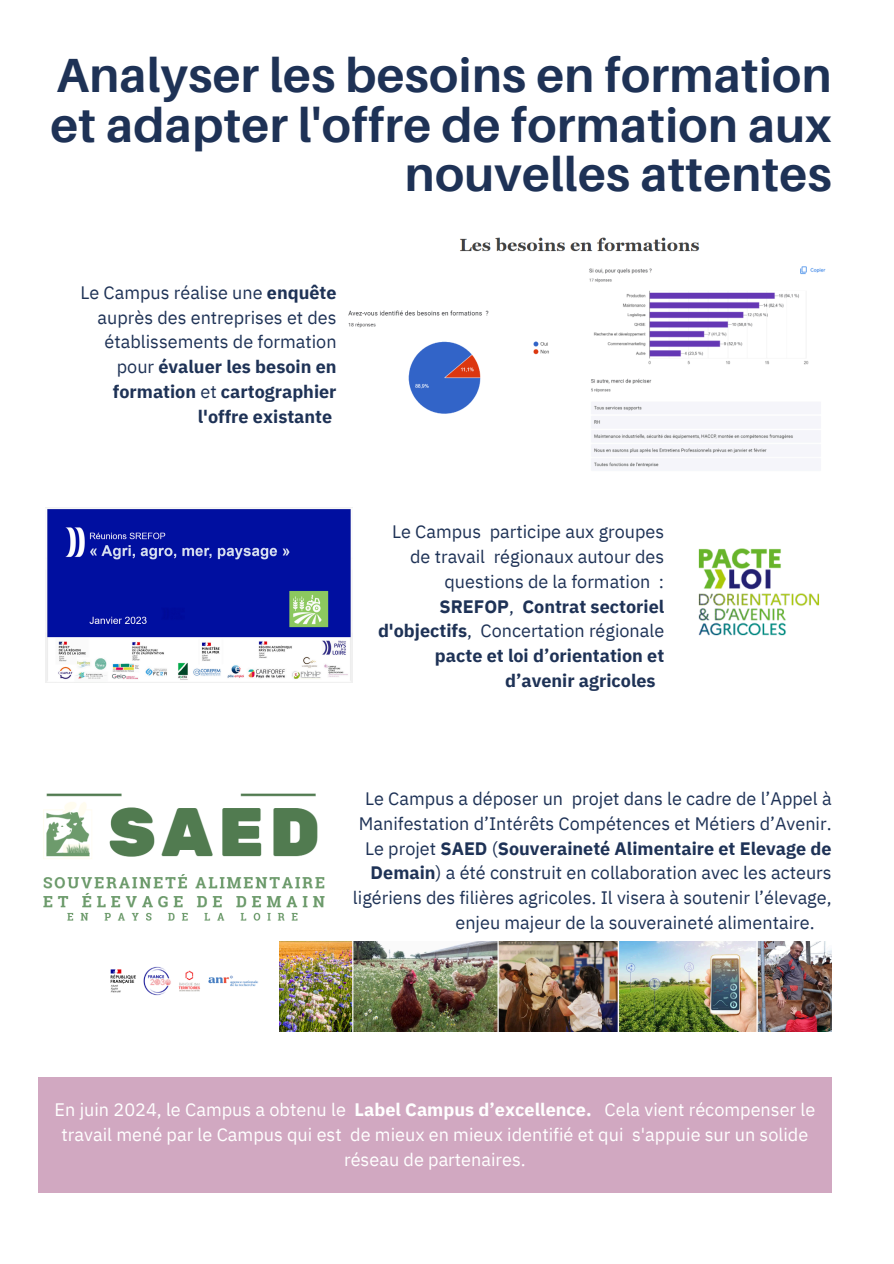
<style>
.page{position:relative;width:894px;height:1264px;background:#fff}
.page>*{position:absolute;margin:0;border:0;box-sizing:border-box;transform-origin:0 0}
.t1{font:700 48px/49.5px "Aileron";letter-spacing:.01em;color:#1e3256;text-align:right}
.t2{font:18px/24.8px "IBM Plex Sans";color:#1e3256;text-align:right}
.t3{font:18px/24.8px "IBM Plex Sans";color:#fff;text-align:center}
.t4{font:700 18px "IBM Plex Sans";color:#1e3256}
.s1{font-weight:700}
.s2{font-weight:400}
</style>
<div class="page">
<img style="left:348px;top:237px;width:478px;height:231px">
<img style="left:698px;top:548px;width:122px;height:88px">
<img style="left:46px;top:507px;width:306px;height:175px">
<div style="left:38px;top:1077px;width:793px;height:115px;background:#d1a8c1"></div>
<img style="left:43px;top:793px;width:282px;height:128px">
<img style="left:110px;top:966px;width:148px;height:30px">
<img style="left:279px;top:941px;width:551px;height:90px">
<h1 class="t1" style="left:50px;top:50px;width:782px">Analyser les besoins en formation et adapter l'offre de formation aux nouvelles attentes</h1>
<p class="t2" style="left:80px;top:280px;width:257px">Le Campus réalise une <span class="s1">enquête </span>auprès des entreprises et des établissements de formation pour <span class="s1">évaluer les besoin en formation</span> et <span class="s1">cartographier l'offre existante</span></p>
<p class="t2" style="left:392px;top:519px;width:273px">Le Campus participe aux groupes</p>
<p class="t2" style="left:410px;top:544px;width:255px">de travail régionaux autour des</p>
<p class="t2" style="left:444px;top:569px;width:221px">questions de la formation :</p>
<p class="t4" style="left:439px;top:594px;width:226px">SREFOP<span class="s2">,</span> Contrat sectoriel</p>
<p class="t2" style="left:378px;top:618px;width:287px"><span class="s1">d'objectifs</span>, Concertation régionale</p>
<p class="t4" style="left:435px;top:643px;width:231px">pacte et loi d’orientation et</p>
<p class="t4" style="left:505px;top:668px;width:152px">d’avenir agricoles</p>
<p class="t2" style="left:365px;top:786px;width:468px">Le Campus a déposer un projet dans le cadre de l’Appel à</p>
<p class="t2" style="left:359px;top:810px;width:474px">Manifestation d’Intérêts Compétences et Métiers d’Avenir.</p>
<p class="t4" style="left:365px;top:836px;width:468px"><span class="s2">Le projet</span> SAED <span class="s2">(</span>Souveraineté Alimentaire et Elevage de</p>
<p class="t2" style="left:370px;top:860px;width:462px"><span class="s1">Demain</span>) a été construit en collaboration avec les acteurs</p>
<p class="t2" style="left:353px;top:885px;width:480px">ligériens des filières agricoles. Il visera à soutenir l’élevage,</p>
<p class="t2" style="left:455px;top:909px;width:360px">enjeu majeur de la souveraineté alimentaire.</p>
<p class="t3" style="left:55px;top:1096px;width:762px">En juin 2024, le Campus a obtenu le <span class="s1">Label Campus d’excellence.</span> Cela vient récompenser le travail mené par le Campus qui est de mieux en mieux identifié et qui s'appuie sur un solide réseau de partenaires.</p>
</div>
